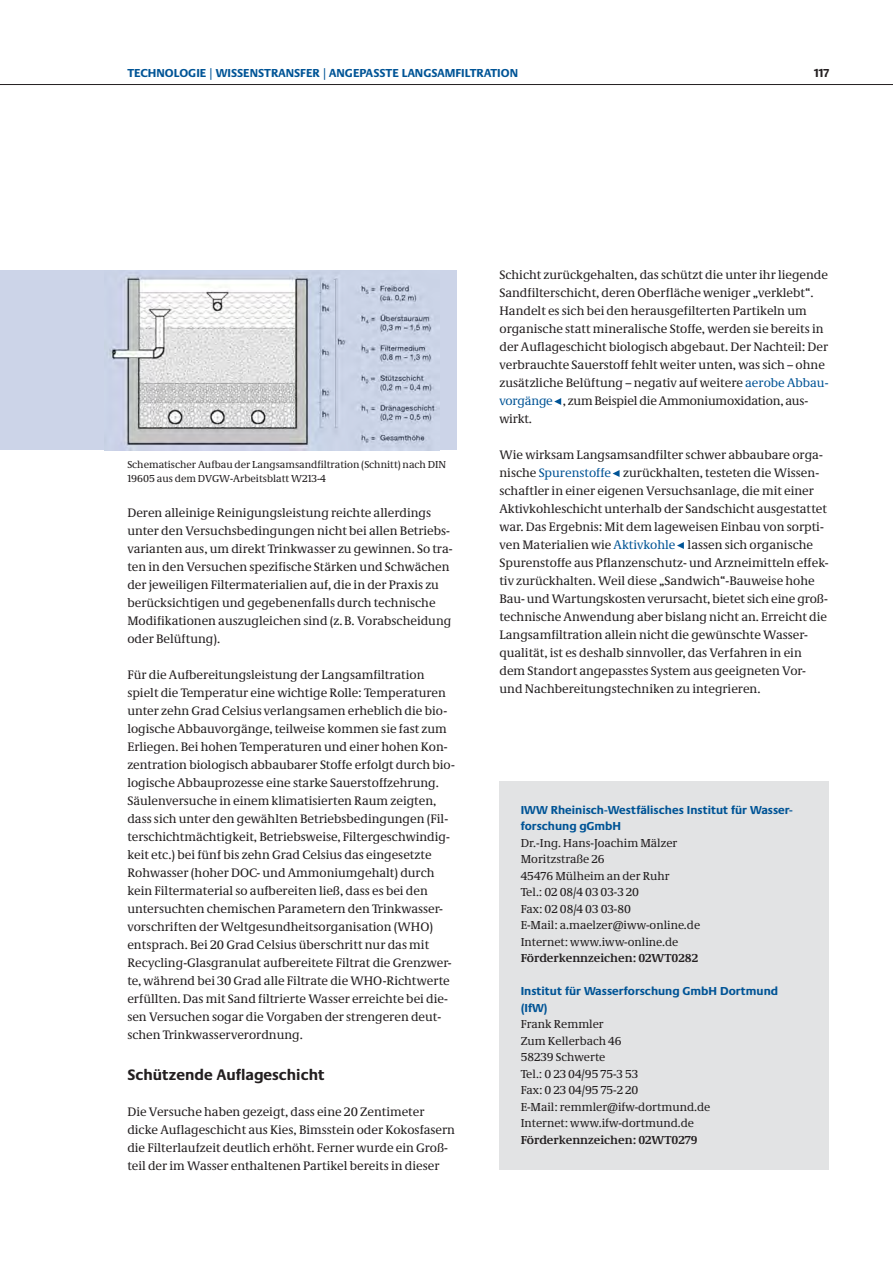
<style>
.page{position:relative;width:893px;height:1263px;background:#fff}
.page>*{position:absolute;margin:0;border:0;box-sizing:border-box;transform-origin:0 0}
.t1{font:700 15.75px "Neue Praxis";color:#231f20}
.t2{font:12.75px/18px "Neue Demos";color:#231f20}
.t3{font:12px/16.5px "Neue Demos";color:#231f20}
.t4{font:700 12px/16.5px "Neue Praxis";color:#005496}
.t5{font:700 12px "Neue Demos";color:#231f20}
.t6{font:700 12px "Neue Praxis";color:#231f20}
.t7{font:10.5px/13.5px "Neue Demos";color:#231f20}
.s1{color:#005496}
</style>
<div class="page">
<svg style="left:612px;top:470px;width:7px;height:7px"></svg>
<svg style="left:677px;top:542px;width:7px;height:7px"></svg>
<svg style="left:554px;top:398px;width:7px;height:7px"></svg>
<hr style="left:0;top:84px;width:892px;height:1px;background:#231f20">
<div style="left:499px;top:782px;width:330px;height:388px;background:#e2e3e4"></div>
<div style="left:0;top:270px;width:457px;height:180px;background:#ccd4e8"></div>
<img style="left:107px;top:275px;width:332px;height:175px">
<p class="t4" style="left:127px;top:65px;width:392px">TECHNOLOGIE | WISSENSTRANSFER | ANGEPASSTE LANGSAMFILTRATION</p>
<p class="t6" style="left:814px;top:68px;width:17px">117</p>
<p class="t7" style="left:127px;top:459px;width:320px">Schematischer Aufbau der Langsamsandfiltration (Schnitt) nach DIN<br>19605 aus dem DVGW-Arbeitsblatt W213-4</p>
<p class="t2" style="left:127px;top:505px;width:327px">Deren alleinige Reinigungsleistung reichte allerdings unter den Versuchsbedingungen nicht bei allen Betriebs&shy;varianten aus, um direkt Trinkwasser zu gewinnen. So tra&shy;ten in den Versuchen spezifische Stärken und Schwächen der jeweiligen Filtermaterialien auf, die in der Praxis zu berücksichtigen und gegebenenfalls durch technische Modifikationen auszugleichen sind (z. B. Vorabscheidung oder Belüftung).</p>
<p class="t2" style="left:127px;top:667px;width:329px">Für die Aufbereitungsleistung der Langsamfiltration spielt die Temperatur eine wichtige Rolle: Temperaturen unter zehn Grad Celsius verlangsamen erheblich die bio&shy;logische Abbauvorgänge, teilweise kommen sie fast zum Erliegen. Bei hohen Temperaturen und einer hohen Kon&shy;zentration biologisch abbaubarer Stoffe erfolgt durch bio&shy;logische Abbauprozesse eine starke Sauerstoffzehrung.<br>Säulenversuche in einem klimatisierten Raum zeigten, dass sich unter den gewählten Betriebsbedingungen (Fil&shy;terschichtmächtigkeit, Betriebsweise, Filtergeschwindig&shy;keit etc.) bei fünf bis zehn Grad Celsius das eingesetzte Rohwasser (hoher DOC- und Ammoniumgehalt) durch kein Filtermaterial so aufbereiten ließ, dass es bei den untersuchten chemischen Parametern den Trinkwasser&shy;vorschriften der Weltgesundheitsorganisation (WHO) entsprach. Bei 20 Grad Celsius überschritt nur das mit Recycling-Glasgranulat aufbereitete Filtrat die Grenzwer&shy;te, während bei 30 Grad alle Filtrate die WHO-Richtwerte erfüllten. Das mit Sand filtrierte Wasser erreichte bei die&shy;sen Versuchen sogar die Vorgaben der strengeren deut&shy;schen Trinkwasserverordnung.</p>
<p class="t1" style="left:127px;top:1069px;width:199px">Schützende Auflageschicht</p>
<p class="t2" style="left:127px;top:1104px;width:329px">Die Versuche haben gezeigt, dass eine 20 Zentimeter dicke Auflageschicht aus Kies, Bimsstein oder Kokosfasern die Filterlaufzeit deutlich erhöht. Ferner wurde ein Groß&shy;teil der im Wasser enthaltenen Partikel bereits in dieser</p>
<p class="t2" style="left:499px;top:267px;width:331px">Schicht zurückgehalten, das schützt die unter ihr liegende Sandfilterschicht, deren Oberfläche weniger „verklebt“.<br>Handelt es sich bei den herausgefilterten Partikeln um organische statt mineralische Stoffe, werden sie bereits in der Auflageschicht biologisch abgebaut. Der Nachteil: Der verbrauchte Sauerstoff fehlt weiter unten, was sich – ohne zusätzliche Belüftung – negativ auf weitere <span class="s1">aerobe Abbau&shy;vorgänge</span> , zum Beispiel die Ammoniumoxidation, aus&shy;wirkt.</p>
<p class="t2" style="left:499px;top:447px;width:330px">Wie wirksam Langsamsandfilter schwer abbaubare orga&shy;nische <span class="s1">Spurenstoffe</span> zurückhalten, testeten die Wissen&shy;schaftler in einer eigenen Versuchsanlage, die mit einer Aktivkohleschicht unterhalb der Sandschicht ausgestattet war. Das Ergebnis: Mit dem lageweisen Einbau von sorpti&shy;ven Materialien wie <span class="s1">Aktivkohle</span> lassen sich organische Spurenstoffe aus Pflanzenschutz- und Arzneimitteln effek&shy;tiv zurückhalten. Weil diese „Sandwich“-Bauweise hohe Bau- und Wartungskosten verursacht, bietet sich eine groß&shy;technische Anwendung aber bislang nicht an. Erreicht die Langsamfiltration allein nicht die gewünschte Wasser&shy;qualität, ist es deshalb sinnvoller, das Verfahren in ein dem Standort angepasstes System aus geeigneten Vor&shy;und Nachbereitungstechniken zu integrieren.</p>
<p class="t4" style="left:521px;top:803px;width:273px">IWW Rheinisch-Westfälisches Institut für Wasser&shy;forschung gGmbH</p>
<p class="t3" style="left:521px;top:836px;width:181px">Dr.-Ing. Hans-Joachim Mälzer<br>Moritzstraße 26<br>45476 Mülheim an der Ruhr<br>Tel.: 02 08/4 03 03-3 20<br>Fax: 02 08/4 03 03-80<br>E-Mail: a.maelzer@iww-online.de<br>Internet: www.iww-online.de</p>
<p class="t5" style="left:521px;top:954px;width:179px">Förderkennzeichen: 02WT0282</p>
<p class="t4" style="left:521px;top:984px;width:259px">Institut für Wasserforschung GmbH Dortmund (IfW)</p>
<p class="t3" style="left:521px;top:1017px;width:191px">Frank Remmler<br>Zum Kellerbach 46<br>58239 Schwerte<br>Tel.: 0 23 04/95 75-3 53<br>Fax: 0 23 04/95 75-2 20<br>E-Mail: remmler@ifw-dortmund.de<br>Internet: www.ifw-dortmund.de</p>
<p class="t5" style="left:521px;top:1135px;width:178px">Förderkennzeichen: 02WT0279</p>
</div>
